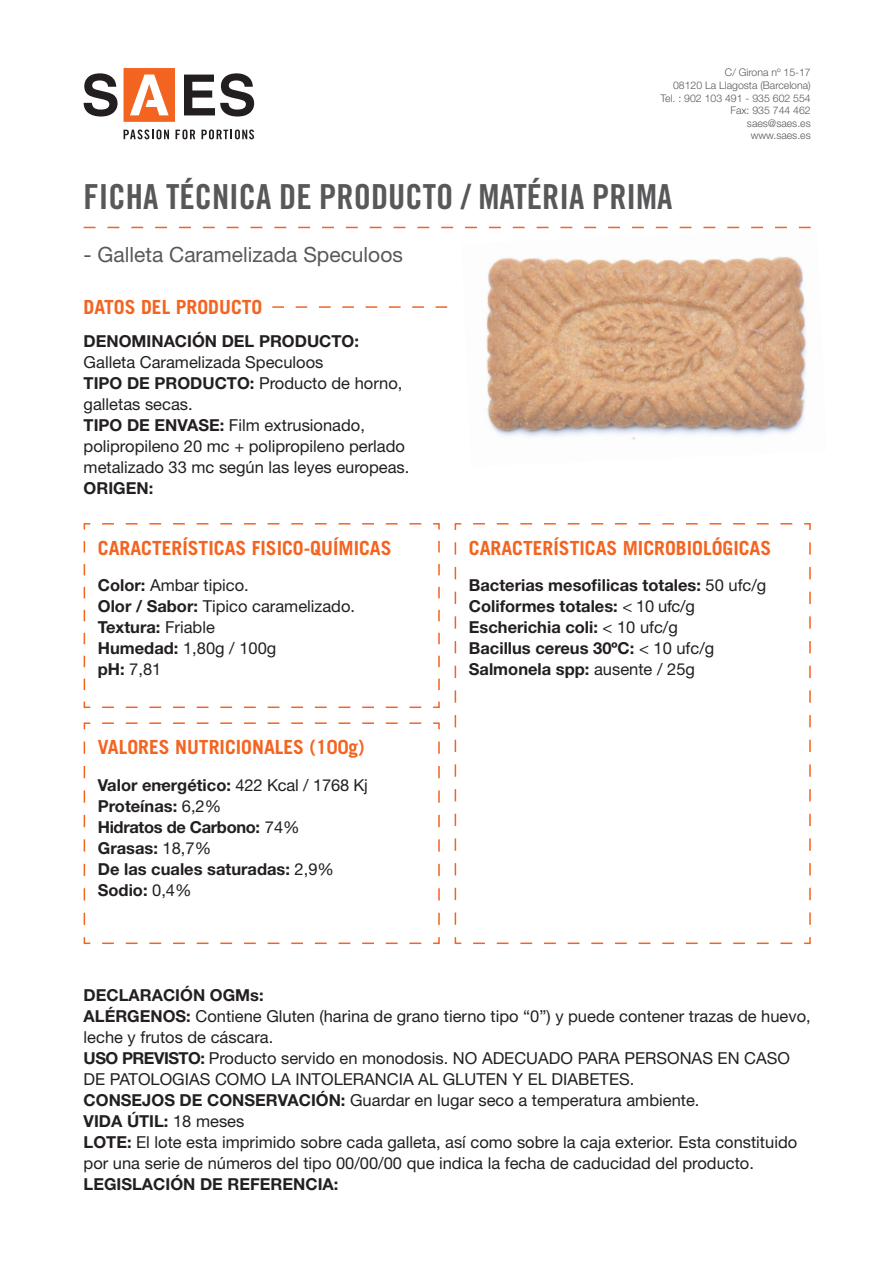
<style>
.page{position:relative;width:893px;height:1263px;background:#fff}
.page>*{position:absolute;margin:0;border:0;box-sizing:border-box;transform-origin:0 0}
.t1{font:34.5px "Trade Gothic Bold Cond Twenty";color:#58585a}
.t2{font:21px "Helvetica Neue";color:#58585a}
.t3{font:700 19.5px "Trade Gothic LT Std";color:#f36421}
.t4{font:16.5px/21px "Helvetica Neue";color:#231f20}
.t5{font:700 16.5px "Helvetica Neue";color:#231f20}
.t6{font:700 16.5px "Helvetica Neue";letter-spacing:-.02em;color:#231f20}
.t7{font:300 10.5px "Helvetica Neue";color:#58585a}
.s1{font-weight:700}
.s2{font-weight:400}
</style>
<div class="page">
<img style="left:465px;top:228px;width:346px;height:212px">
<svg style="left:124px;top:130px;width:45px;height:9px"></svg>
<svg style="left:175px;top:130px;width:20px;height:9px"></svg>
<svg style="left:201px;top:130px;width:53px;height:9px"></svg>
<svg style="left:84px;top:73px;width:34px;height:44px"></svg>
<svg style="left:184px;top:73px;width:70px;height:44px"></svg>
<svg style="left:124px;top:68px;width:51px;height:54px"></svg>
<svg style="left:84px;top:227px;width:727px;height:1px"></svg>
<svg style="left:272px;top:306px;width:175px;height:2px"></svg>
<svg style="left:83px;top:523px;width:357px;height:186px"></svg>
<svg style="left:454px;top:523px;width:357px;height:422px"></svg>
<svg style="left:83px;top:722px;width:357px;height:223px"></svg>
<p class="t7" style="left:725px;top:66px;width:87px">C/ Girona nº 15-17</p>
<p class="t7" style="left:673px;top:79px;width:139px">08120 La Llagosta (Barcelona)</p>
<p class="t7" style="left:660px;top:91px;width:152px">Tel. : 902 103 491 - 935 602 554</p>
<p class="t7" style="left:730px;top:104px;width:82px">Fax: 935 744 462</p>
<p class="t7" style="left:747px;top:117px;width:65px">saes@saes.es</p>
<p class="t7" style="left:751px;top:129px;width:62px">www.saes.es</p>
<p class="t1" style="left:84px;top:176px;width:590px">FICHA TÉCNICA DE PRODUCTO / MATÉRIA PRIMA</p>
<p class="t2" style="left:84px;top:242px;width:321px">- Galleta Caramelizada Speculoos</p>
<p class="t3" style="left:84px;top:295px;width:180px">DATOS DEL PRODUCTO</p>
<p class="t5" style="left:84px;top:331px;width:277px">DENOMINACIÓN DEL PRODUCTO:</p>
<p class="t4" style="left:84px;top:351px;width:241px">Galleta Caramelizada Speculoos</p>
<p class="t4" style="left:84px;top:372px;width:320px"><span class="s1">TIPO DE PRODUCTO:</span> Producto de horno, galletas secas.</p>
<p class="t4" style="left:84px;top:414px;width:327px"><span class="s1">TIPO DE ENVASE:</span> Film extrusionado, polipropileno 20 mc + polipropileno perlado metalizado 33 mc según las leyes europeas.</p>
<p class="t5" style="left:84px;top:478px;width:71px">ORIGEN:</p>
<p class="t3" style="left:98px;top:536px;width:295px">CARACTERÍSTICAS FISICO-QUÍMICAS</p>
<p class="t3" style="left:469px;top:536px;width:304px">CARACTERÍSTICAS MICROBIOLÓGICAS</p>
<p class="t4" style="left:98px;top:575px;width:152px"><span class="s1">Color:</span> Ambar tipico.</p>
<p class="t4" style="left:98px;top:596px;width:259px"><span class="s1">Olor / Sabor:</span> Tipico caramelizado.</p>
<p class="t5" style="left:98px;top:617px;width:119px">Textura: <span class="s2">Friable</span></p>
<p class="t4" style="left:98px;top:638px;width:180px"><span class="s1">Humedad:</span> 1,80g / 100g</p>
<p class="t4" style="left:98px;top:659px;width:65px"><span class="s1">pH:</span> 7,81</p>
<p class="t3" style="left:98px;top:735px;width:268px">VALORES NUTRICIONALES (100g)</p>
<p class="t5" style="left:98px;top:774px;width:272px">Valor energético: <span class="s2">422 Kcal / 1768 Kj</span></p>
<p class="t5" style="left:98px;top:795px;width:125px">Proteínas: <span class="s2">6,2%</span></p>
<p class="t6" style="left:98px;top:816px;width:203px">Hidratos de Carbono: <span class="s2">74%</span></p>
<p class="t5" style="left:98px;top:837px;width:115px">Grasas: <span class="s2">18,7%</span></p>
<p class="t5" style="left:98px;top:858px;width:238px">De las cuales saturadas: <span class="s2">2,9%</span></p>
<p class="t5" style="left:98px;top:879px;width:95px">Sodio: <span class="s2">0,4%</span></p>
<p class="t5" style="left:469px;top:575px;width:299px">Bacterias mesofilicas totales: <span class="s2">50 ufc/g</span></p>
<p class="t5" style="left:469px;top:596px;width:227px">Coliformes totales: <span class="s2">&lt; 10 ufc/g</span></p>
<p class="t5" style="left:469px;top:617px;width:211px">Escherichia coli: <span class="s2">&lt; 10 ufc/g</span></p>
<p class="t5" style="left:469px;top:638px;width:247px">Bacillus cereus 30ºC: <span class="s2">&lt; 10 ufc/g</span></p>
<p class="t5" style="left:469px;top:659px;width:228px">Salmonela spp: <span class="s2">ausente / 25g</span></p>
<p class="t5" style="left:84px;top:985px;width:181px">DECLARACIÓN OGMs:</p>
<p class="t4" style="left:84px;top:1005px;width:729px"><span class="s1">ALÉRGENOS:</span> Contiene Gluten (harina de grano tierno tipo “0”) y puede contener trazas de huevo, leche y frutos de cáscara.</p>
<p class="t4" style="left:84px;top:1047px;width:708px"><span class="s1">USO PREVISTO:</span> Producto servido en monodosis. NO ADECUADO PARA PERSONAS EN CASO<br>DE PATOLOGIAS COMO LA INTOLERANCIA AL GLUTEN Y EL DIABETES.</p>
<p class="t4" style="left:84px;top:1089px;width:617px"><span class="s1">CONSEJOS DE CONSERVACIÓN:</span> Guardar en lugar seco a temperatura ambiente.</p>
<p class="t5" style="left:84px;top:1111px;width:162px">VIDA ÚTIL: <span class="s2">18 meses</span></p>
<p class="t4" style="left:84px;top:1131px;width:715px"><span class="s1">LOTE:</span> El lote esta imprimido sobre cada galleta, así como sobre la caja exterior. Esta constituido por una serie de números del tipo 00/00/00 que indica la fecha de caducidad del producto.</p>
<p class="t5" style="left:84px;top:1174px;width:256px">LEGISLACIÓN DE REFERENCIA:</p>
</div>
